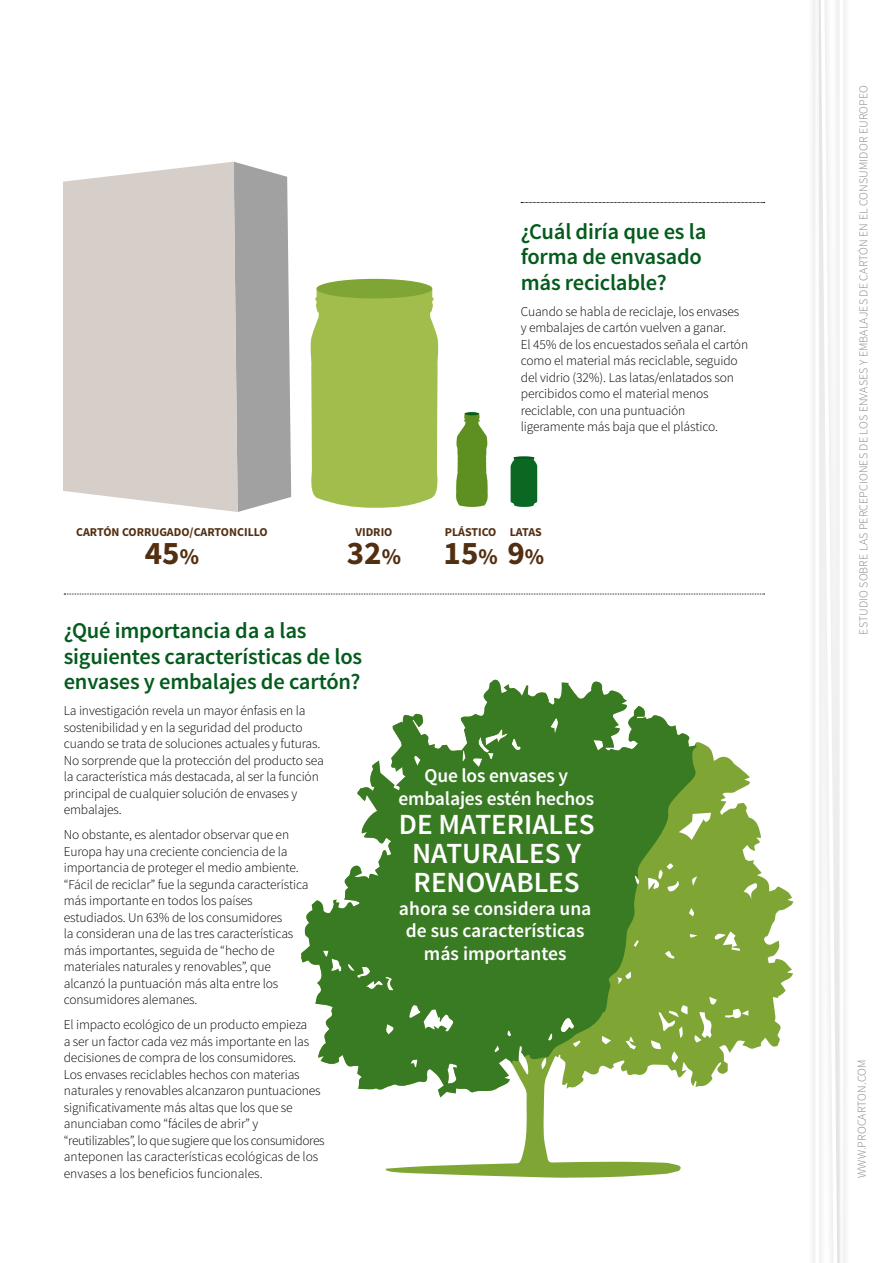
<style>
.page{position:relative;width:893px;height:1263px;background:#fff}
.page>*{position:absolute;margin:0;border:0;box-sizing:border-box;transform-origin:0 0}
.t1{font:700 33px "Source Sans Pro";color:#532f12}
.t2{font:600 29.25px/29.2px "Source Sans Pro";color:#fff;text-align:center}
.t3{font:600 22.5px/25.5px "Source Sans Pro";letter-spacing:-.01em;color:#055b1d}
.t4{font:600 19.5px/22.5px "Source Sans Pro";letter-spacing:-.01em;color:#fff;text-align:center}
.t5{font:300 13.5px/16.5px "Source Sans Pro";letter-spacing:-.01em;color:#000}
.t6{font:300 12px "Source Sans Pro";letter-spacing:.01em;color:#878787}
.t7{font:700 12px "Source Sans Pro";color:#532f12}
.s1{font-size:22.5px}
</style>
<div class="page">
<div style="left:807px;top:0;width:20px;height:1263px;background:#fafafa"></div>
<div style="left:831px;top:0;width:20px;height:1263px;background:#f9f9f9"></div>
<svg style="left:819px;top:0;width:20px;height:1263px"></svg>
<svg style="left:385px;top:745px;width:408px;height:433px"></svg>
<svg style="left:301px;top:679px;width:404px;height:425px;fill:#397b23"></svg>
<svg style="left:310px;top:282px;width:129px;height:226px;background:#a6c258"></svg>
<div style="left:316px;top:279px;width:116px;height:19px;background:#7fa635;border-radius:50%"></div>
<svg style="left:511px;top:457px;width:26px;height:50px"></svg>
<hr style="left:514px;top:456px;width:20px;height:3px;background:#055b1d;border-radius:50%">
<svg style="left:456px;top:412px;width:32px;height:95px;background:#79a347"></svg>
<hr style="left:465px;top:412px;width:14px;height:3px;background:#055b1d;border-radius:50%">
<svg style="left:238px;top:163px;width:53px;height:349px;background:#a7a7a7"></svg>
<div style="left:64px;top:162px;width:174px;height:350px;background:#d6cec8"></div>
<svg style="left:521px;top:202px;width:244px;height:1px"></svg>
<svg style="left:64px;top:594px;width:700px;height:1px"></svg>
<h3 class="t3" style="left:521px;top:219px;width:187px">¿Cuál diría que es la forma de envasado más reciclable?</h3>
<p class="t7" style="left:76px;top:524px;width:193px">CARTÓN CORRUGADO/CARTONCILLO</p>
<h1 class="t1" style="left:145px;top:532px;width:56px">45<span class="s1">%</span></h1>
<p class="t7" style="left:355px;top:524px;width:39px">VIDRIO</p>
<h1 class="t1" style="left:347px;top:532px;width:56px">32<span class="s1">%</span></h1>
<h3 class="t3" style="left:64px;top:618px;width:300px">¿Qué importancia da a las siguientes características de los envases y embalajes de cartón?</h3>
<p class="t5" style="left:521px;top:303px;width:229px">Cuando se habla de reciclaje, los envases y embalajes de cartón vuelven a ganar.<br>El 45% de los encuestados señala el cartón como el material más reciclable, seguido del vidrio (32%). Las latas/enlatados son percibidos como el material menos reciclable, con una puntuación ligeramente más baja que el plástico.</p>
<p class="t7" style="left:445px;top:524px;width:53px">PLÁSTICO</p>
<h1 class="t1" style="left:444px;top:532px;width:102px">15<span class="s1">%</span> 9<span class="s1">%</span></h1>
<p class="t7" style="left:510px;top:524px;width:34px">LATAS</p>
<p class="t5" style="left:64px;top:703px;width:262px">La investigación revela un mayor énfasis en la sostenibilidad y en la seguridad del producto cuando se trata de soluciones actuales y futuras.<br>No sorprende que la protección del producto sea la característica más destacada, al ser la función principal de cualquier solución de envases y embalajes.</p>
<p class="t5" style="left:64px;top:827px;width:246px">No obstante, es alentador observar que en Europa hay una creciente conciencia de la importancia de proteger el medio ambiente. “Fácil de reciclar” fue la segunda característica más importante en todos los países estudiados. Un 63% de los consumidores<br>la consideran una de las tres características más importantes, seguida de “hecho de materiales naturales y renovables”, que alcanzó la puntuación más alta entre los consumidores alemanes.</p>
<p class="t5" style="left:64px;top:1017px;width:262px">El impacto ecológico de un producto empieza<br>a ser un factor cada vez más importante en las decisiones de compra de los consumidores.<br>Los envases reciclables hechos con materias naturales y renovables alcanzaron puntuaciones significativamente más altas que los que se anunciaban como “fáciles de abrir” y “reutilizables”, lo que sugiere que los consumidores anteponen las características ecológicas de los envases a los beneficios funcionales.</p>
<h3 class="t4" style="left:398px;top:765px;width:197px">Que los envases y embalajes estén hechos</h3>
<h2 class="t2" style="left:399px;top:810px;width:197px">DE MATERIALES<br>NATURALES Y<br>RENOVABLES</h2>
<h3 class="t4" style="left:399px;top:898px;width:194px">ahora se considera una de sus características más importantes</h3>
<p class="t6" style="left:856px;top:634px;width:551px;rotate:-90deg">ESTUDIO SOBRE LAS PERCEPCIONES DE LOS ENVASES Y EMBALAJES DE CARTÓN EN EL CONSUMIDOR EUROPEO</p>
<p class="t6" style="left:854px;top:1178px;width:120px;rotate:-90deg">WWW.PROCARTON.COM</p>
</div>
